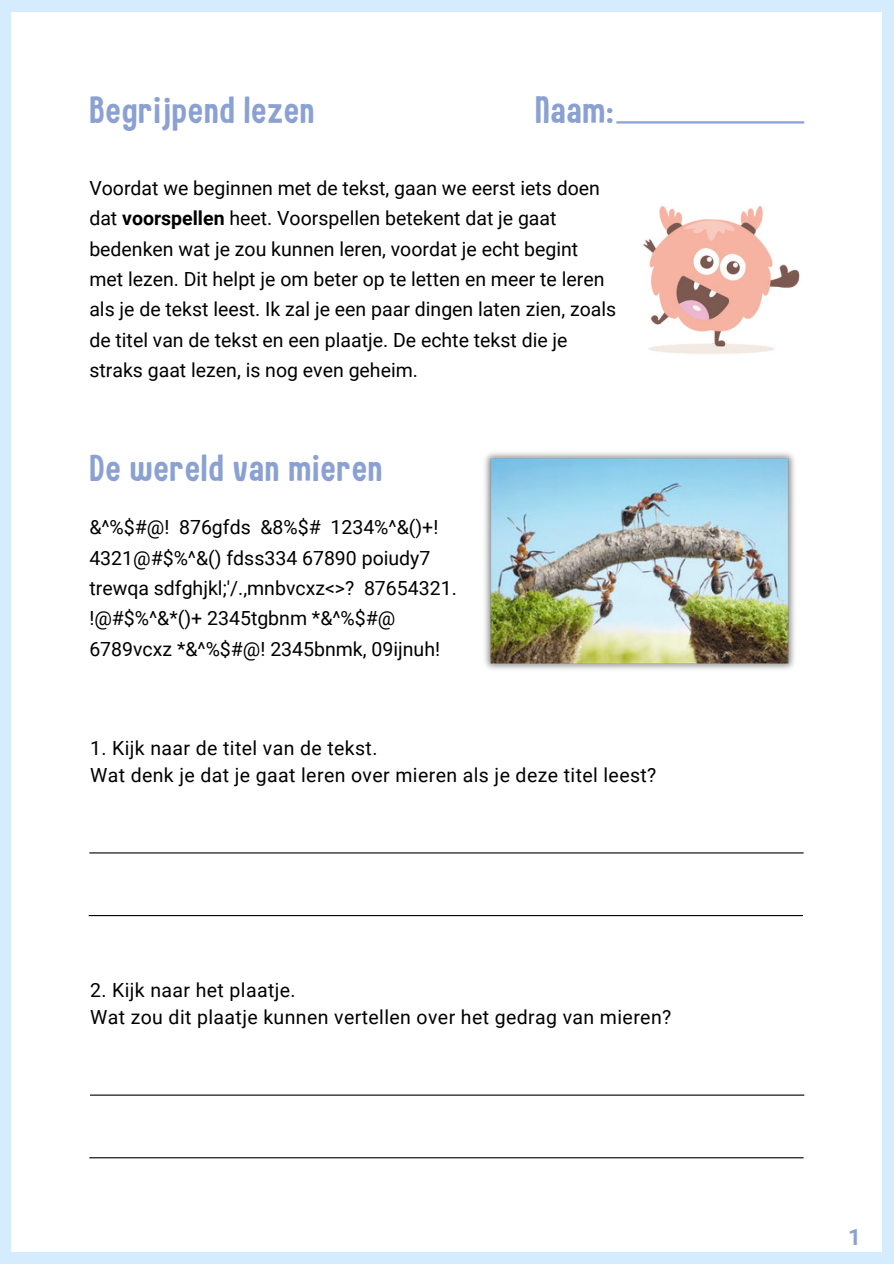
<style>
.page{position:relative;width:894px;height:1264px;background:#fff}
.page>*{position:absolute;margin:0;border:0;box-sizing:border-box;transform-origin:0 0}
.t1{font:37.5px "Childling";letter-spacing:.02em;color:#8ba1d2}
.t2{font:700 22.5px "Roboto";color:#8ba1d2}
.t3{font:19.5px/30.3px "Roboto";color:#000}
.t4{font:19.5px/27px "Roboto";letter-spacing:.02em;color:#000}
.s1{font-weight:700}
</style>
<div class="page">
<div style="left:0;top:0;width:893px;height:1263px;background:#d5ecfe"></div>
<div style="left:11px;top:12px;width:871px;height:1239px;background:#fff"></div>
<hr style="left:616px;top:121px;width:188px;height:2px;background:#8ba1d2">
<img style="left:643px;top:206px;width:157px;height:148px">
<img style="left:484px;top:452px;width:311px;height:218px">
<hr style="left:89px;top:852px;width:714px;height:1px;background:#000">
<hr style="left:89px;top:915px;width:713px;height:1px;background:#000">
<hr style="left:90px;top:1094px;width:714px;height:1px;background:#000">
<hr style="left:89px;top:1157px;width:714px;height:1px;background:#000">
<h1 class="t1" style="left:89px;top:87px;width:226px">Begrijpend lezen</h1>
<h1 class="t1" style="left:535px;top:87px;width:80px">Naam:</h1>
<p class="t3" style="left:89px;top:172px;width:528px">Voordat we beginnen met de tekst, gaan we eerst iets doen dat <span class="s1">voorspellen</span> heet. Voorspellen betekent dat je gaat bedenken wat je zou kunnen leren, voordat je echt begint met lezen. Dit helpt je om beter op te letten en meer te leren als je de tekst leest. Ik zal je een paar dingen laten zien, zoals de titel van de tekst en een plaatje. De echte tekst die je straks gaat lezen, is nog even geheim.</p>
<h1 class="t1" style="left:89px;top:445px;width:294px">De wereld van mieren</h1>
<p class="t3" style="left:89px;top:511px;width:369px">&amp;^%$#@! 876gfds &amp;8%$# 1234%^&amp;()+!<br>4321@#$%^&amp;() fdss334 67890 poiudy7 trewqa sdfghjkl;'/.,mnbvcxz&lt;&gt;? 87654321. !@#$%^&amp;*()+ 2345tgbnm *&amp;^%$#@ 6789vcxz *&amp;^%$#@! 2345bnmk, 09ijnuh!</p>
<p class="t4" style="left:90px;top:734px;width:568px">1. Kijk naar de titel van de tekst.<br>Wat denk je dat je gaat leren over mieren als je deze titel leest?</p>
<p class="t4" style="left:90px;top:976px;width:582px">2. Kijk naar het plaatje.<br>Wat zou dit plaatje kunnen vertellen over het gedrag van mieren?</p>
<p class="t2" style="left:848px;top:1221px;width:14px">1</p>
</div>
